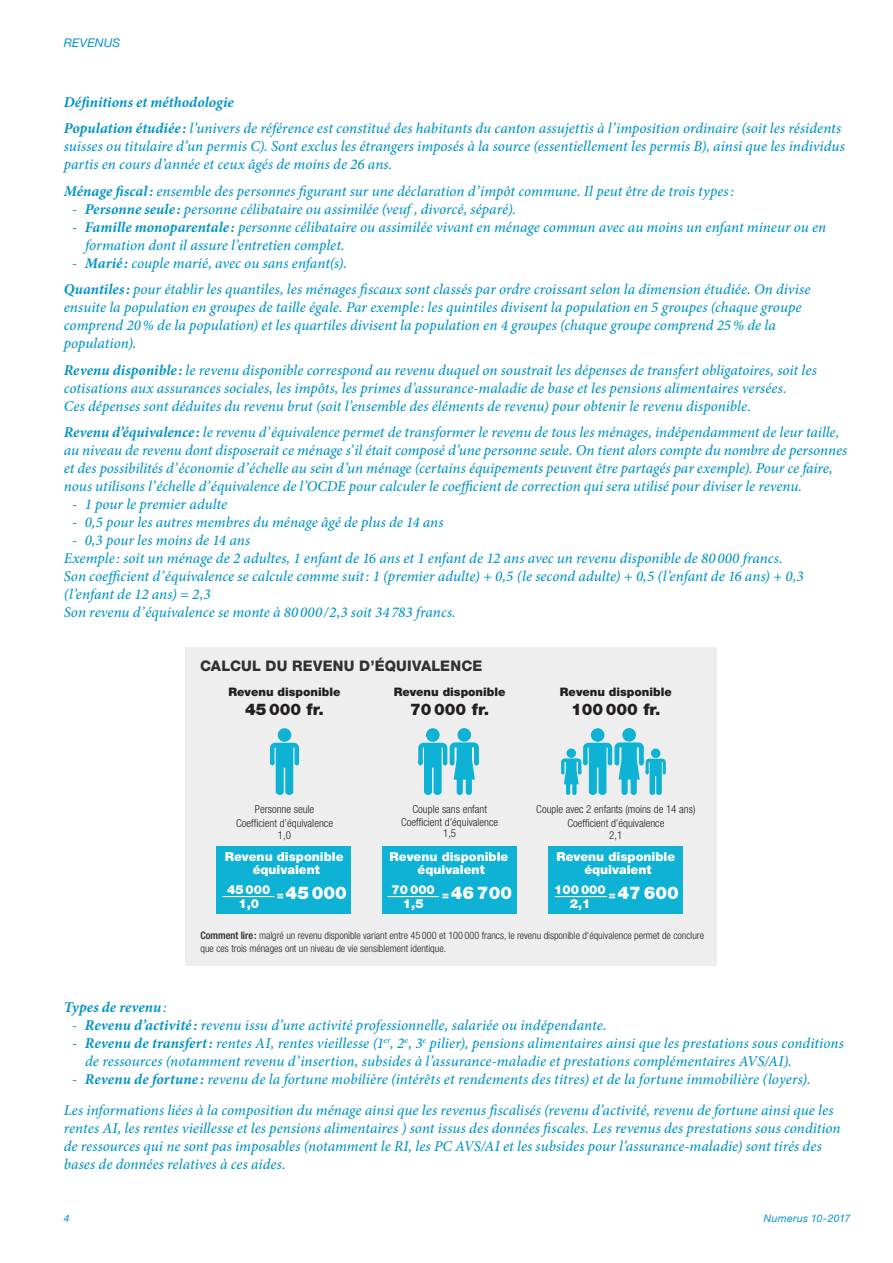
<style>
.page{position:relative;width:893px;height:1263px;background:#fff}
.page>*{position:absolute;margin:0;border:0;box-sizing:border-box;transform-origin:0 0}
.t1{font:900 17.55px "Helvetica Neue LT Pro";color:#fff}
.t2{font:900 16.05px "Helvetica Neue LT Pro";color:#231f20}
.t3{font:italic 500 15px/18px "Minion Pro";color:#0094c8}
.t4{font:italic 700 15px "Minion Pro";letter-spacing:.005em;color:#0094c8}
.t5{font:800 14.55px "Helvetica Neue LT Pro";letter-spacing:.015em;color:#312f30}
.t6{font:900 12.45px/13.2px "Helvetica Neue LT Pro";color:#fff;text-align:center}
.t7{font:italic 12px "Helvetica Neue LT Pro";letter-spacing:.02em;color:#0094c8}
.t8{font:900 11.7px "Helvetica Neue LT Pro";color:#231f20}
.t9{font:300 condensed 10.95px/11.7px "Helvetica Neue LT Pro";color:#231f20;text-align:center}
.t10{font:italic 10.5px "Helvetica Neue LT Pro";letter-spacing:.025em;color:#0094c8}
.t11{font:300 condensed 10.2px/12.3px "Helvetica Neue LT Pro";letter-spacing:-.005em;color:#231f20}
.s1{font-weight:700}
.s2{font-size:11.7px}
.s3{font-weight:500}
</style>
<div class="page">
<div style="left:186px;top:647px;width:531px;height:319px;background:#eeeeef"></div>
<div style="left:216px;top:846px;width:135px;height:67px;background:#0eb2d4"></div>
<div style="left:382px;top:846px;width:134px;height:67px;background:#0eb2d4"></div>
<div style="left:549px;top:846px;width:134px;height:67px;background:#0eb2d4"></div>
<div style="left:591px;top:728px;width:13px;height:14px;background:#0eb2d4;border-radius:50%"></div>
<div style="left:622px;top:728px;width:14px;height:14px;background:#0eb2d4;border-radius:50%"></div>
<div style="left:426px;top:728px;width:14px;height:14px;background:#0eb2d4;border-radius:50%"></div>
<div style="left:457px;top:728px;width:14px;height:14px;background:#0eb2d4;border-radius:50%"></div>
<svg style="left:418px;top:742px;width:61px;height:53px"></svg>
<div style="left:278px;top:728px;width:13px;height:14px;background:#0eb2d4;border-radius:50%"></div>
<svg style="left:270px;top:743px;width:29px;height:52px"></svg>
<svg style="left:561px;top:742px;width:105px;height:53px"></svg>
<hr style="left:223px;top:896px;width:51px;height:1px;background:#fff">
<hr style="left:388px;top:896px;width:51px;height:1px;background:#fff">
<hr style="left:555px;top:896px;width:52px;height:1px;background:#fff">
<p class="t7" style="left:64px;top:35px;width:58px">REVENUS</p>
<p class="t3" style="left:64px;top:88px;width:779px;line-height:26.5px"><span class="s1">Définitions et méthodologie<br>Population étudiée :</span> l’univers de référence est constitué des habitants du canton assujettis à l’imposition ordinaire (soit les résidents</p>
<p class="t3" style="left:64px;top:137px;width:783px">suisses ou titulaire d’un permis C). Sont exclus les étrangers imposés à la source (essentiellement les permis B), ainsi que les individus partis en cours d’année et ceux âgés de moins de 26 ans.</p>
<p class="t3" style="left:64px;top:182px;width:672px"><span class="s1">Ménage fiscal:</span> ensemble des personnes figurant sur une déclaration d’impôt commune. Il peut être de trois types:</p>
<p class="t3" style="left:72px;top:200px;width:445px">- <span class="s1">Personne seule :</span> personne célibataire ou assimilée (veuf , divorcé, séparé).</p>
<p class="t3" style="left:85px;top:218px;width:743px;text-indent:-13px">- <span class="s1">Famille monoparentale :</span> personne célibataire ou assimilée vivant en ménage commun avec au moins un enfant mineur ou en formation dont il assure l’entretien complet.</p>
<p class="t3" style="left:64px;top:249px;width:748px;line-height:26.5px;text-indent:9px">- <span class="s1">Marié :</span> couple marié, avec ou sans enfant(s).<br><span class="s1">Quantiles:</span> pour établir les quantiles, les ménages fiscaux sont classés par ordre croissant selon la dimension étudiée. On divise</p>
<p class="t3" style="left:64px;top:298px;width:739px">ensuite la population en groupes de taille égale. Par exemple : les quintiles divisent la population en 5 groupes (chaque groupe comprend 20% de la population) et les quartiles divisent la population en 4 groupes (chaque groupe comprend 25% de la population).</p>
<p class="t3" style="left:64px;top:361px;width:754px"><span class="s1">Revenu disponible :</span> le revenu disponible correspond au revenu duquel on soustrait les dépenses de transfert obligatoires, soit les cotisations aux assurances sociales, les impôts, les primes d’assurance-maladie de base et les pensions alimentaires versées.<br>Ces dépenses sont déduites du revenu brut (soit l’ensemble des éléments de revenu) pour obtenir le revenu disponible.</p>
<p class="t3" style="left:64px;top:423px;width:785px"><span class="s1">Revenu d’équivalence:</span> le revenu d’équivalence permet de transformer le revenu de tous les ménages, indépendamment de leur taille, au niveau de revenu dont disposerait ce ménage s’il était composé d’une personne seule. On tient alors compte du nombre de personnes et des possibilités d’économie d’échelle au sein d’un ménage (certains équipements peuvent être partagés par exemple). Pour ce faire, nous utilisons l’échelle d’équivalence de l’OCDE pour calculer le coefficient de correction qui sera utilisé pour diviser le revenu.</p>
<p class="t3" style="left:72px;top:495px;width:156px">- 1 pour le premier adulte</p>
<p class="t3" style="left:72px;top:513px;width:373px">- 0,5 pour les autres membres du ménage âgé de plus de 14 ans</p>
<p class="t3" style="left:64px;top:531px;width:741px;text-indent:9px">- 0,3 pour les moins de 14 ans<br>Exemple : soit un ménage de 2 adultes, 1 enfant de 16 ans et 1 enfant de 12 ans avec un revenu disponible de 80000 francs.<br>Son coefficient d’équivalence se calcule comme suit: 1 (premier adulte) + 0,5 (le second adulte) + 0,5 (l’enfant de 16 ans) + 0,3 (l’enfant de 12 ans) = 2,3<br>Son revenu d’équivalence se monte à 80000/2,3 soit 34783 francs.</p>
<p class="t5" style="left:200px;top:657px;width:284px">CALCUL DU REVENU D’ÉQUIVALENCE</p>
<p class="t8" style="left:229px;top:684px;width:113px">Revenu disponible</p>
<p class="t2" style="left:245px;top:699px;width:80px">45000 fr.</p>
<p class="t8" style="left:394px;top:684px;width:113px">Revenu disponible</p>
<p class="t2" style="left:410px;top:699px;width:80px">70000 fr.</p>
<p class="t8" style="left:560px;top:684px;width:113px">Revenu disponible</p>
<p class="t2" style="left:571px;top:699px;width:91px">100000 fr.</p>
<p class="t9" style="left:236px;top:802px;width:99px;line-height:13.6px">Personne seule<br>Coefficient d’équivalence</p>
<p class="t9" style="left:278px;top:829px;width:15px">1,0</p>
<p class="t9" style="left:413px;top:803px;width:76px">Couple sans enfant</p>
<p class="t9" style="left:536px;top:803px;width:161px">Couple avec 2 enfants (moins de 14 ans)</p>
<p class="t9" style="left:401px;top:816px;width:99px">Coefficient d’équivalence<br>1,5</p>
<p class="t9" style="left:567px;top:817px;width:99px">Coefficient d’équivalence<br>2,1</p>
<p class="t6" style="left:225px;top:850px;width:120px">Revenu disponible équivalent</p>
<p class="t6" style="left:390px;top:850px;width:120px">Revenu disponible équivalent</p>
<p class="t6" style="left:556px;top:850px;width:120px">Revenu disponible équivalent</p>
<p class="t6" style="left:227px;top:882px;width:45px;line-height:14px">45000<br>1,0</p>
<p class="t1" style="left:277px;top:882px;width:72px"><span class="s2">=</span>45000</p>
<p class="t6" style="left:392px;top:882px;width:45px;line-height:14px">70000<br>1,5</p>
<p class="t1" style="left:442px;top:882px;width:72px"><span class="s2">=</span>46700</p>
<p class="t6" style="left:554px;top:882px;width:53px;line-height:14px">100000<br>2,1</p>
<p class="t1" style="left:609px;top:882px;width:72px"><span class="s2">=</span>47600</p>
<p class="t11" style="left:200px;top:929px;width:505px"><span class="s3">Comment lire:</span> malgré un revenu disponible variant entre 45 000 et 100 000 francs, le revenu disponible d'équivalence permet de conclure que ces trois ménages ont un niveau de vie sensiblement identique.</p>
<p class="t4" style="left:64px;top:997px;width:104px">Types de revenu<span class="s3">:</span></p>
<p class="t3" style="left:72px;top:1016px;width:536px">- <span class="s1">Revenu d’activité :</span> revenu issu d’une activité professionnelle, salariée ou indépendante.</p>
<p class="t3" style="left:85px;top:1034px;width:760px;text-indent:-13px">- <span class="s1">Revenu de transfert:</span> rentes AI, rentes vieillesse (1<sup>er</sup>, 2<sup>e</sup>, 3<sup>e</sup> pilier), pensions alimentaires ainsi que les prestations sous conditions de ressources (notamment revenu d’insertion, subsides à l’assurance-maladie et prestations complémentaires AVS/AI).</p>
<p class="t3" style="left:64px;top:1064px;width:771px;line-height:30.8px;text-indent:9px">- <span class="s1">Revenu de fortune :</span> revenu de la fortune mobilière (intérêts et rendements des titres) et de la fortune immobilière (loyers).<br>Les informations liées à la composition du ménage ainsi que les revenus fiscalisés (revenu d’activité, revenu de fortune ainsi que les</p>
<p class="t3" style="left:64px;top:1119px;width:778px">rentes AI, les rentes vieillesse et les pensions alimentaires ) sont issus des données fiscales. Les revenus des prestations sous condition de ressources qui ne sont pas imposables (notamment le RI, les PC AVS/AI et les subsides pour l’assurance-maladie) sont tirés des bases de données relatives à ces aides.</p>
<p class="t10" style="left:64px;top:1211px;width:7px">4</p>
<p class="t10" style="left:764px;top:1211px;width:88px">Numerus 10-2017</p>
</div>
